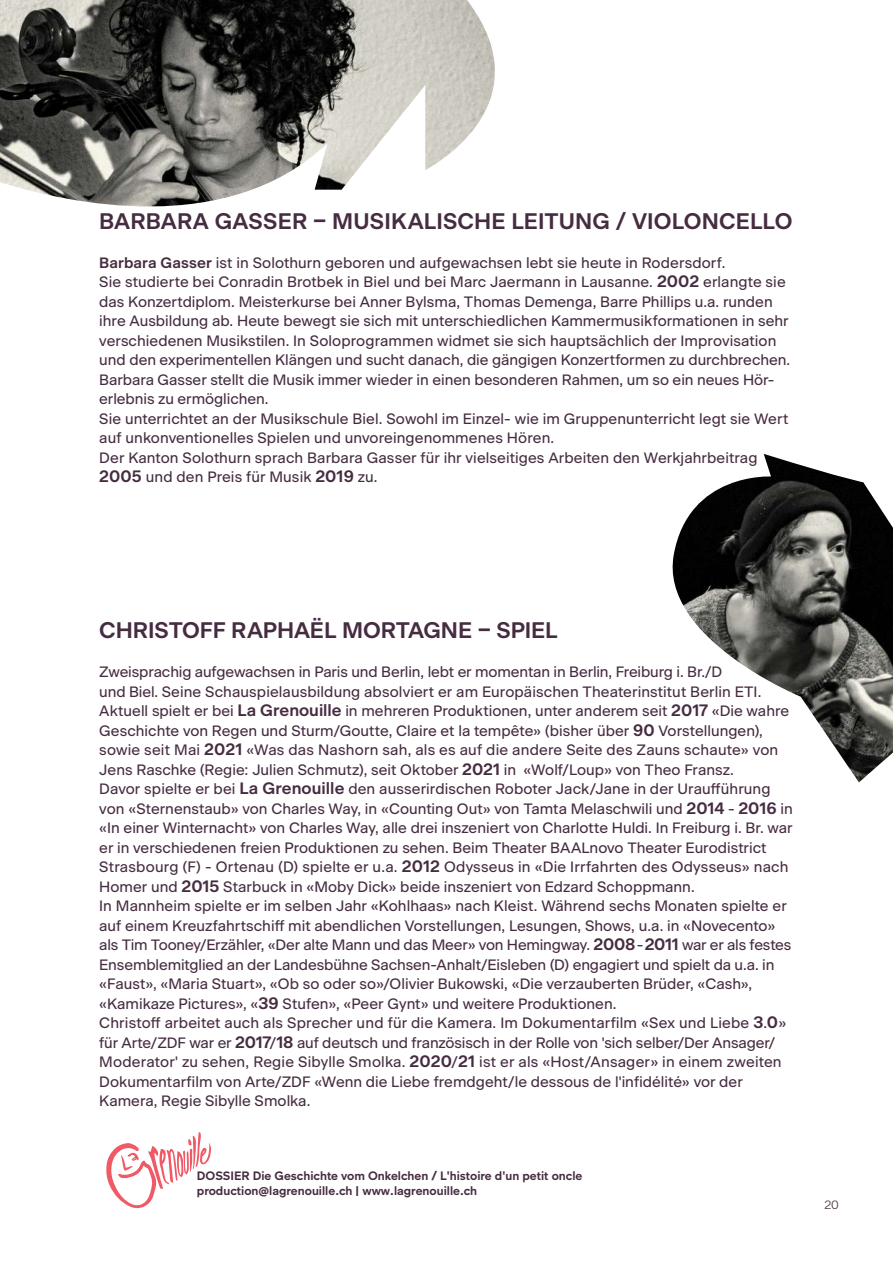
<style>
.page{position:relative;width:893px;height:1263px;background:#fff}
.page>*{position:absolute;margin:0;border:0;box-sizing:border-box;transform-origin:0 0}
.t1{font:600 22.5px "Beausite Classic";color:#462c41}
.t2{font:15px/19.5px "Beausite Classic";letter-spacing:.005em;color:#462c41}
.t3{font:700 12px/14.4px "Epoque Grotesk";color:#462c41}
.t4{font:300 12px "Beausite Classic";color:#462c41}
.s1{font-weight:600}
.s2{font-weight:600;font-size:16.5px}
</style>
<div class="page">
<img style="left:0;top:0;width:495px;height:207px">
<img style="left:672px;top:454px;width:221px;height:328px">
<svg style="left:106px;top:1132px;width:105px;height:77px"></svg>
<h1 class="t1" style="left:99px;top:204px;width:695px">BARBARA GASSER – MUSIKALISCHE LEITUNG / VIOLONCELLO</h1>
<p class="t2" style="left:99px;top:251px;width:692px"><span class="s1">Barbara Gasser</span> ist in Solothurn geboren und aufgewachsen lebt sie heute in Rodersdorf.<br>Sie studierte bei Conradin Brotbek in Biel und bei Marc Jaermann in Lausanne. <span class="s2">2002</span> erlangte sie das Konzertdiplom. Meisterkurse bei Anner Bylsma, Thomas Demenga, Barre Phillips u.a. runden ihre Ausbildung ab. Heute bewegt sie sich mit unterschiedlichen Kammermusikformationen in sehr verschiedenen Musikstilen. In Soloprogrammen widmet sie sich hauptsächlich der Improvisation und den experimentellen Klängen und sucht danach, die gängigen Konzertformen zu durchbrechen.<br>Barbara Gasser stellt die Musik immer wieder in einen besonderen Rahmen, um so ein neues Hör&shy;erlebnis zu ermöglichen.<br>Sie unterrichtet an der Musikschule Biel. Sowohl im Einzel- wie im Gruppenunterricht legt sie Wert auf unkonventionelles Spielen und unvoreingenommenes Hören.<br>Der Kanton Solothurn sprach Barbara Gasser für ihr vielseitiges Arbeiten den Werkjahrbeitrag <span class="s2">2005</span> und den Preis für Musik <span class="s2">2019</span> zu.</p>
<h1 class="t1" style="left:99px;top:613px;width:460px">CHRISTOFF RAPHAËL MORTAGNE – SPIEL</h1>
<p class="t2" style="left:99px;top:661px;width:695px">Zweisprachig aufgewachsen in Paris und Berlin, lebt er momentan in Berlin, Freiburg i. Br./D<br>und Biel. Seine Schauspielausbildung absolviert er am Europäischen Theaterinstitut Berlin ETI.<br>Aktuell spielt er bei <span class="s2">La Grenouille</span> in mehreren Produktionen, unter anderem seit <span class="s2">2017</span> «Die wahre Geschichte von Regen und Sturm/Goutte, Claire et la tempête» (bisher über <span class="s2">90</span> Vorstellungen), sowie seit Mai <span class="s2">2021</span> «Was das Nashorn sah, als es auf die andere Seite des Zauns schaute» von Jens Raschke (Regie: Julien Schmutz), seit Oktober <span class="s2">2021</span> in «Wolf/Loup» von Theo Fransz.<br>Davor spielte er bei <span class="s2">La Grenouille</span> den ausserirdischen Roboter Jack/Jane in der Uraufführung von «Sternenstaub» von Charles Way, in «Counting Out» von Tamta Melaschwili und <span class="s2">2014</span> - <span class="s2">2016</span> in «In einer Winternacht» von Charles Way, alle drei inszeniert von Charlotte Huldi. In Freiburg i. Br. war er in verschiedenen freien Produktionen zu sehen. Beim Theater BAALnovo Theater Eurodistrict Strasbourg (F) - Ortenau (D) spielte er u.a. <span class="s2">2012</span> Odysseus in «Die Irrfahrten des Odysseus» nach Homer und <span class="s2">2015</span> Starbuck in «Moby Dick» beide inszeniert von Edzard Schoppmann.<br>In Mannheim spielte er im selben Jahr «Kohlhaas» nach Kleist. Während sechs Monaten spielte er auf einem Kreuzfahrtschiff mit abendlichen Vorstellungen, Lesungen, Shows, u.a. in «Novecento» als Tim Tooney/Erzähler, «Der alte Mann und das Meer» von Hemingway. <span class="s2">2008</span>-<span class="s2">2011</span> war er als festes Ensemblemitglied an der Landesbühne Sachsen-Anhalt/Eisleben (D) engagiert und spielt da u.a. in «Faust», «Maria Stuart», «Ob so oder so»/Olivier Bukowski, «Die verzauberten Brüder, «Cash», «Kamikaze Pictures», «<span class="s2">39</span> Stufen», «Peer Gynt» und weitere Produktionen.<br>Christoff arbeitet auch als Sprecher und für die Kamera. Im Dokumentarfilm «Sex und Liebe <span class="s2">3</span>.<span class="s2">0</span>» für Arte/ZDF war er <span class="s2">2017</span>/<span class="s2">18</span> auf deutsch und französisch in der Rolle von 'sich selber/Der Ansager/ Moderator' zu sehen, Regie Sibylle Smolka. <span class="s2">2020</span>/<span class="s2">21</span> ist er als «Host/Ansager» in einem zweiten Dokumentarfilm von Arte/ZDF «Wenn die Liebe fremdgeht/le dessous de l'infidélité» vor der Kamera, Regie Sibylle Smolka.</p>
<p class="t3" style="left:197px;top:1168px;width:387px">DOSSIER Die Geschichte vom Onkelchen / L'histoire d'un petit oncle production@lagrenouille.ch | www.lagrenouille.ch</p>
<p class="t4" style="left:824px;top:1196px;width:16px">20</p>
</div>
